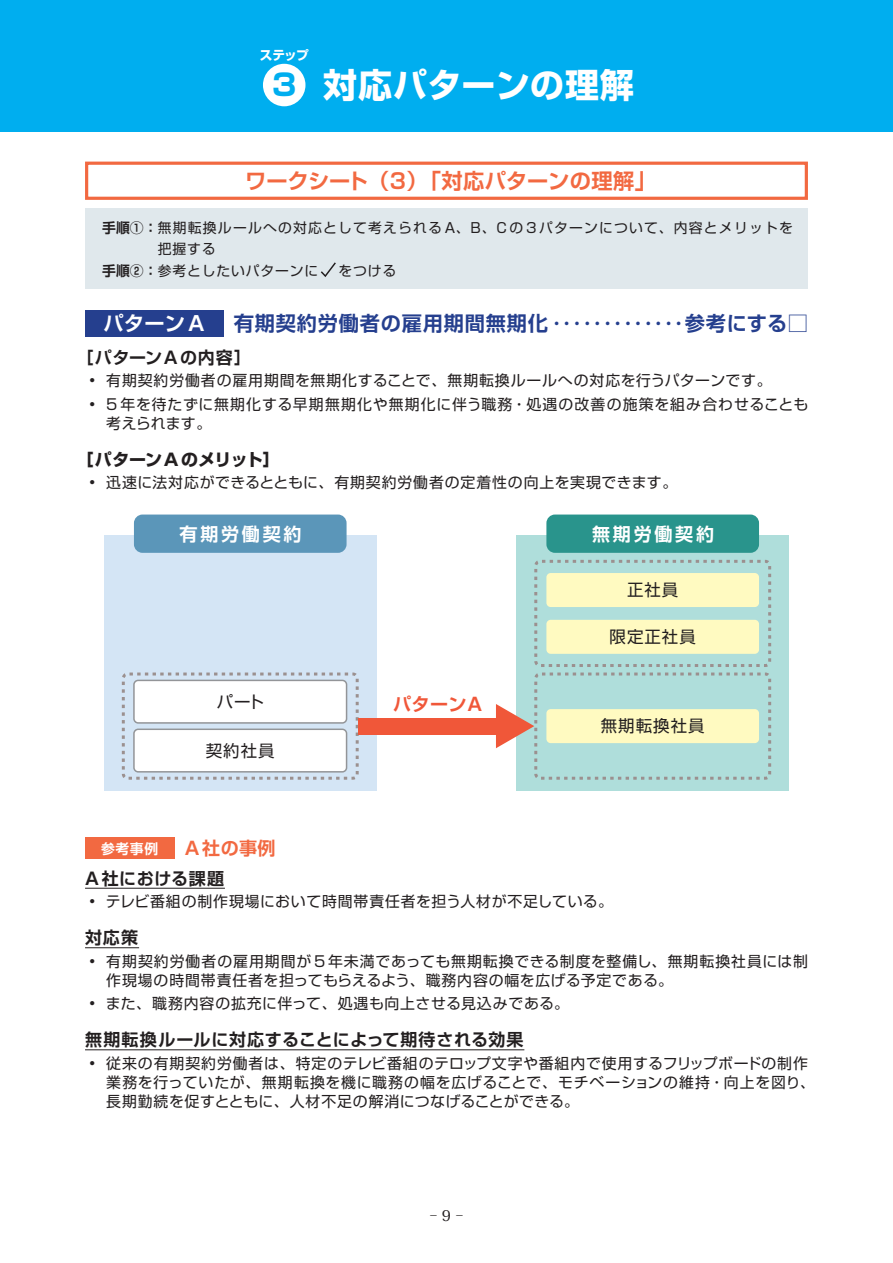
<style>
.page{position:relative;width:893px;height:1263px;background:#fff}
.page>*{position:absolute;margin:0;border:0;box-sizing:border-box;transform-origin:0 0}
.t1{font:700 34.05px "Shin Go Pr 6 N";letter-spacing:.02em;color:#fff}
.t2{font:700 29.7px "Shin Go Pr 6 N";color:#00aeef}
.t3{font:700 21.3px "Shin Go Pr 6 N De";color:#f26941}
.t4{font:700 20.25px "Shin Go Pr 6 N De";letter-spacing:.04em;color:#253f8e}
.t5{font:700 20.25px "Shin Go Pr 6 N De";letter-spacing:.02em;color:#fff}
.t6{font:700 18px "Shin Go Pr 6 N De";letter-spacing:.15em;color:#fff}
.t7{font:700 18px "Shin Go Pr 6 N De";letter-spacing:.03em;color:#f05739}
.t8{font:700 18px "Shin Go Pr 6 N De";letter-spacing:.02em;color:#f26941}
.t9{font:700 16.95px "Shin Go Pr 6 N De";letter-spacing:.045em;color:#231f20}
.t10{font:700 16.95px "Shin Go Pr 6 N";color:#231f20}
.t11{font:16.5px "Shin Go Pr 6 N";letter-spacing:.06em;color:#231f20}
.t12{font:14.85px/19.2px "Shin Go Pr 6 N";letter-spacing:.055em;color:#231f20}
.t13{font:500 14.85px "Koz Min Pr 6 N";color:#231f20}
.t14{font:13.8px "Shin Go Pr 6 N";letter-spacing:.085em;color:#231f20}
.t15{font:13.8px "Shin Go Pr 6 N";letter-spacing:.06em;color:#231f20}
.t16{font:700 13.8px "Shin Go Pr 6 N De";color:#fff}
.t17{font:700 12.75px "Shin Go Pr 6 N";color:#fff}
.s1{font-family:"Shin Go Pr 6 N De";font-weight:700}
.s2{font-size:14.7px}
</style>
<div class="page">
<div style="left:0;top:0;width:893px;height:132px;background:#00aeef"></div>
<div style="left:104px;top:536px;width:272px;height:255px;background:#d4e5f5"></div>
<div style="left:134px;top:514px;width:213px;height:39px;background:#5b96b9;border-radius:9px"></div>
<div style="left:517px;top:536px;width:272px;height:255px;background:#afdedb"></div>
<div style="left:546px;top:514px;width:213px;height:39px;background:#29948c;border-radius:9px"></div>
<div style="left:534px;top:560px;width:237px;height:107px;border:3px dashed #9b908f;border-radius:4px"></div>
<div style="left:534px;top:672px;width:237px;height:108px;border:3px dashed #9b908f;border-radius:4px"></div>
<div style="left:122px;top:672px;width:237px;height:108px;border:3px dashed #9b908f;border-radius:4px"></div>
<div style="left:546px;top:620px;width:213px;height:34px;background:#fffac1;border-radius:4px"></div>
<div style="left:546px;top:709px;width:213px;height:34px;background:#fffac1;border-radius:4px"></div>
<div style="left:546px;top:573px;width:213px;height:34px;background:#fffac1;border-radius:4px"></div>
<div style="left:134px;top:680px;width:213px;height:43px;background:#fff;border-radius:4px"></div>
<div style="left:133px;top:680px;width:214px;height:44px;border:2px solid #939598;border-radius:4px"></div>
<div style="left:134px;top:729px;width:213px;height:43px;background:#fff;border-radius:4px"></div>
<div style="left:133px;top:728px;width:214px;height:44px;border:2px solid #939598;border-radius:4px"></div>
<div style="left:359px;top:718px;width:146px;height:16px;background:#f05739"></div>
<svg style="left:496px;top:704px;width:38px;height:44px"></svg>
<div style="left:263px;top:64px;width:42px;height:42px;background:#fff;border-radius:50%"></div>
<div style="left:85px;top:208px;width:723px;height:81px;background:#e0e8ec"></div>
<svg style="left:320px;top:262px;width:16px;height:15px"></svg>
<div style="left:85px;top:162px;width:723px;height:38px;border:3px solid #f26941"></div>
<div style="left:85px;top:310px;width:138px;height:27px;background:#253f8e"></div>
<hr style="left:85px;top:888px;width:140px;height:1px;background:#231f20">
<hr style="left:85px;top:947px;width:54px;height:1px;background:#231f20">
<hr style="left:85px;top:1049px;width:439px;height:1px;background:#231f20">
<div style="left:85px;top:838px;width:89px;height:21px;background:#f26941"></div>
<p class="t17" style="left:260px;top:45px;width:50px">ステップ</p>
<h2 class="t2" style="left:272px;top:62px;width:26px">3</h2>
<h1 class="t1" style="left:323px;top:58px;width:313px">対応パターンの理解</h1>
<h3 class="t3" style="left:245px;top:163px;width:412px">ワークシート（3）「対応パターンの理解」</h3>
<p class="t14" style="left:102px;top:216px;width:692px"><span class="s1">手順①：</span>無期転換ルールへの対応として考えられるA、B、Cの3パターンについて、内容とメリットを</p>
<p class="t14" style="left:158px;top:237px;width:59px">把握する</p>
<p class="t15" style="left:102px;top:259px;width:218px"><span class="s1">手順②：</span>参考としたいパターンに</p>
<p class="t14" style="left:338px;top:259px;width:59px">をつける</p>
<h3 class="t5" style="left:104px;top:307px;width:103px">パターンA</h3>
<h3 class="t4" style="left:234px;top:307px;width:576px">有期契約労働者の雇用期間無期化<span class="s2">・・・・・・・・・・・・・</span>参考にする□</h3>
<p class="t9" style="left:77px;top:343px;width:176px">［パターンAの内容］</p>
<p class="t12" style="left:89px;top:370px;width:684px">• 有期契約労働者の雇用期間を無期化することで、無期転換ルールへの対応を行うパターンです。</p>
<p class="t12" style="left:106px;top:393px;width:703px;text-indent:-17px">• 5 年を待たずに無期化する早期無期化や無期化に伴う職務・処遇の改善の施策を組み合わせることも考えられます。</p>
<p class="t10" style="left:77px;top:446px;width:205px">［パターンAのメリット］</p>
<p class="t12" style="left:89px;top:472px;width:589px">• 迅速に法対応ができるとともに、有期契約労働者の定着性の向上を実現できます。</p>
<p class="t6" style="left:180px;top:519px;width:123px">有期労働契約</p>
<p class="t6" style="left:592px;top:519px;width:123px">無期労働契約</p>
<p class="t11" style="left:627px;top:576px;width:53px">正社員</p>
<p class="t11" style="left:217px;top:688px;width:49px">パート</p>
<p class="t11" style="left:206px;top:737px;width:70px">契約社員</p>
<p class="t16" style="left:101px;top:837px;width:58px">参考事例</p>
<p class="t8" style="left:185px;top:834px;width:92px">A社の事例</p>
<p class="t7" style="left:393px;top:690px;width:90px">パターンA</p>
<p class="t11" style="left:609px;top:623px;width:88px">限定正社員</p>
<p class="t11" style="left:601px;top:712px;width:105px">無期転換社員</p>
<p class="t9" style="left:85px;top:864px;width:141px">A社における課題</p>
<p class="t12" style="left:89px;top:891px;width:525px">• テレビ番組の制作現場において時間帯責任者を担う人材が不足している。</p>
<p class="t9" style="left:85px;top:924px;width:55px">対応策</p>
<p class="t12" style="left:106px;top:950px;width:703px;text-indent:-17px">• 有期契約労働者の雇用期間が 5 年未満であっても無期転換できる制度を整備し、無期転換社員には制作現場の時間帯責任者を担ってもらえるよう、職務内容の幅を広げる予定である。</p>
<p class="t12" style="left:89px;top:993px;width:481px">• また、職務内容の拡充に伴って、処遇も向上させる見込みである。</p>
<p class="t9" style="left:85px;top:1026px;width:440px">無期転換ルールに対応することによって期待される効果</p>
<p class="t12" style="left:106px;top:1052px;width:710px;text-indent:-17px">• 従来の有期契約労働者は、特定のテレビ番組のテロップ文字や番組内で使用するフリップボードの制作業務を行っていたが、無期転換を機に職務の幅を広げることで、モチベーションの維持・向上を図り、長期勤続を促すとともに、人材不足の解消につなげることができる。</p>
<p class="t13" style="left:430px;top:1207px;width:35px">- 9 -</p>
</div>
